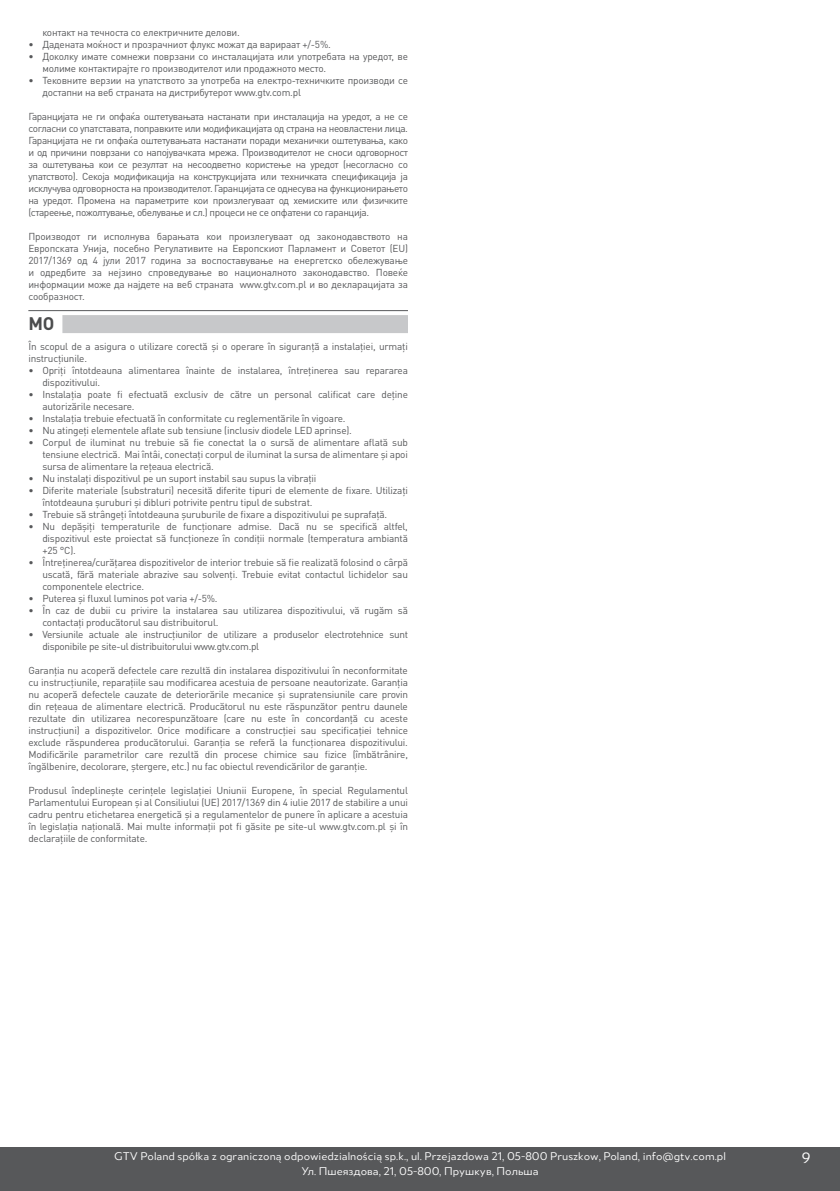
<style>
.page{position:relative;width:840px;height:1191px;background:#fff}
.page>*{position:absolute;margin:0;border:0;box-sizing:border-box;transform-origin:0 0}
.t1{font:700 18px "DIN Pro";color:#4b4c4d}
.t2{font:16px "Merel";color:#fff}
.t3{font:12px/14.4px "Merel";color:#fff;text-align:center}
.t4{font:10px/12px "DIN Pro";letter-spacing:-.02em;color:#57585a}
</style>
<div class="page">
<div style="left:0;top:1146px;width:839px;height:45px;background:#57585a"></div>
<hr style="left:28px;top:310px;width:380px;height:1px;background:#57585a">
<div style="left:62px;top:315px;width:346px;height:18px;background:#c7c8ca"></div>
<p class="t4" style="left:42px;top:26px;width:199px">контакт на течноста со електричните делови.</p>
<p class="t4" style="left:28px;top:38px;width:304px">• Дадената моќност и прозрачниот флукс можат да варираат +/-5%.</p>
<p class="t4" style="left:42px;top:50px;width:367px;text-indent:-14px">• Доколку имате сомнежи поврзани со инсталацијата или употребата на уредот, ве молиме контактирајте го производителот или продажното место.</p>
<p class="t4" style="left:42px;top:74px;width:367px;text-indent:-14px">• Тековните верзии на упатството за употреба на електро-техничките производи се достапни на веб страната на дистрибутерот www.gtv.com.pl</p>
<p class="t4" style="left:28px;top:110px;width:381px;text-align:justify">Гаранцијата не ги опфаќа оштетувањата настанати при инсталација на уредот, а не се согласни со упатставата, поправките или модификацијата од страна на неовластени лица.<br>Гаранцијата не ги опфаќа оштетувањата настанати поради механички оштетувања, како и од причини поврзани со напојувачката мрежа. Производителот не сноси одговорност за оштетувања кои се резултат на несоодветно користење на уредот (несогласно со упатството). Секоја модификација на конструкцијата или техничката спецификација ја исклучува одговорноста на производителот. Гаранцијата се однесува на функционирањето на уредот. Промена на параметрите кои произлегуваат од хемиските или физичките (стареење, пожолтување, обелување и сл.) процеси не се опфатени со гаранција.</p>
<p class="t4" style="left:28px;top:230px;width:381px;text-align:justify">Производот ги исполнува барањата кои произлегуваат од законодавството на Европската Унија, посебно Регулативите на Европскиот Парламент и Советот (EU)<br>2017/1369 од 4 јули 2017 година за воспоставување на енергетско обележување и одредбите за нејзино спроведување во националното законодавство. Повеќе информации може да најдете на веб страната www.gtv.com.pl и во декларацијата за сообразност.</p>
<h1 class="t1" style="left:28px;top:311px;width:28px">MO</h1>
<p class="t4" style="left:28px;top:340px;width:381px">În scopul de a asigura o utilizare corectă și o operare în siguranță a instalației, urmați instrucțiunile.</p>
<p class="t4" style="left:42px;top:364px;width:367px;text-indent:-14px">• Opriți întotdeauna alimentarea înainte de instalarea, întreţinerea sau repararea dispozitivului.</p>
<p class="t4" style="left:42px;top:388px;width:367px;text-indent:-14px">• Instalația poate fi efectuată exclusiv de către un personal calificat care deţine autorizările necesare.</p>
<p class="t4" style="left:28px;top:412px;width:318px">• Instalația trebuie efectuată în conformitate cu reglementările în vigoare.</p>
<p class="t4" style="left:28px;top:424px;width:325px">• Nu atingeți elementele aflate sub tensiune (inclusiv diodele LED aprinse).</p>
<p class="t4" style="left:42px;top:436px;width:367px;text-align:justify;text-indent:-14px">• Corpul de iluminat nu trebuie să fie conectat la o sursă de alimentare aflată sub tensiune electrică. Mai întâi, conectați corpul de iluminat la sursa de alimentare și apoi sursa de alimentare la rețeaua electrică.</p>
<p class="t4" style="left:28px;top:472px;width:289px">• Nu instalați dispozitivul pe un suport instabil sau supus la vibrații</p>
<p class="t4" style="left:42px;top:484px;width:367px;text-indent:-14px">• Diferite materiale (substraturi) necesită diferite tipuri de elemente de fixare. Utilizaţi întotdeauna şuruburi și dibluri potrivite pentru tipul de substrat.</p>
<p class="t4" style="left:28px;top:508px;width:360px">• Trebuie să strângeți întotdeauna șuruburile de fixare a dispozitivului pe suprafață.</p>
<p class="t4" style="left:42px;top:520px;width:367px;text-align:justify;text-indent:-14px">• Nu depășiți temperaturile de funcționare admise. Dacă nu se specifică altfel, dispozitivul este proiectat să funcţioneze în condiţii normale (temperatura ambiantă +25 °C).</p>
<p class="t4" style="left:42px;top:556px;width:367px;text-align:justify;text-indent:-14px">• Întreținerea/curățarea dispozitivelor de interior trebuie să fie realizată folosind o cârpă uscată, fără materiale abrazive sau solvenți. Trebuie evitat contactul lichidelor sau componentele electrice.</p>
<p class="t4" style="left:28px;top:592px;width:191px">• Puterea și fluxul luminos pot varia +/-5%.</p>
<p class="t4" style="left:42px;top:604px;width:367px;text-indent:-14px">• În caz de dubii cu privire la instalarea sau utilizarea dispozitivului, vă rugăm să contactaţi producătorul sau distribuitorul.</p>
<p class="t4" style="left:42px;top:628px;width:367px;text-indent:-14px">• Versiunile actuale ale instrucţiunilor de utilizare a produselor electrotehnice sunt disponibile pe site-ul distribuitorului www.gtv.com.pl</p>
<p class="t4" style="left:28px;top:664px;width:381px;text-align:justify">Garanţia nu acoperă defectele care rezultă din instalarea dispozitivului în neconformitate cu instrucțiunile, reparațiile sau modificarea acestuia de persoane neautorizate. Garanția nu acoperă defectele cauzate de deteriorările mecanice și supratensiunile care provin din rețeaua de alimentare electrică. Producătorul nu este răspunzător pentru daunele rezultate din utilizarea necorespunzătoare (care nu este în concordanţă cu aceste instrucţiuni) a dispozitivelor. Orice modificare a construcţiei sau specificaţiei tehnice exclude răspunderea producătorului. Garanţia se referă la funcţionarea dispozitivului.<br>Modificările parametrilor care rezultă din procese chimice sau fizice (îmbătrânire, îngălbenire, decolorare, ștergere, etc.) nu fac obiectul revendicărilor de garanție.</p>
<p class="t4" style="left:28px;top:784px;width:381px;text-align:justify">Produsul îndeplinește cerințele legislației Uniunii Europene, în special Regulamentul Parlamentului European și al Consiliului (UE) 2017/1369 din 4 iulie 2017 de stabilire a unui cadru pentru etichetarea energetică și a regulamentelor de punere în aplicare a acestuia în legislația națională. Mai multe informaţii pot fi găsite pe site-ul www.gtv.com.pl și în declaraţiile de conformitate.</p>
<p class="t3" style="left:114px;top:1148px;width:613px">GTV Poland spółka z ograniczoną odpowiedzialnością sp.k., ul. Przejazdowa 21, 05-800 Pruszkow, Poland, info@gtv.com.pl<br>Ул. Пшеяздова, 21, 05-800, Прушкув, Польша</p>
<h2 class="t2" style="left:801px;top:1145px;width:11px">9</h2>
</div>
